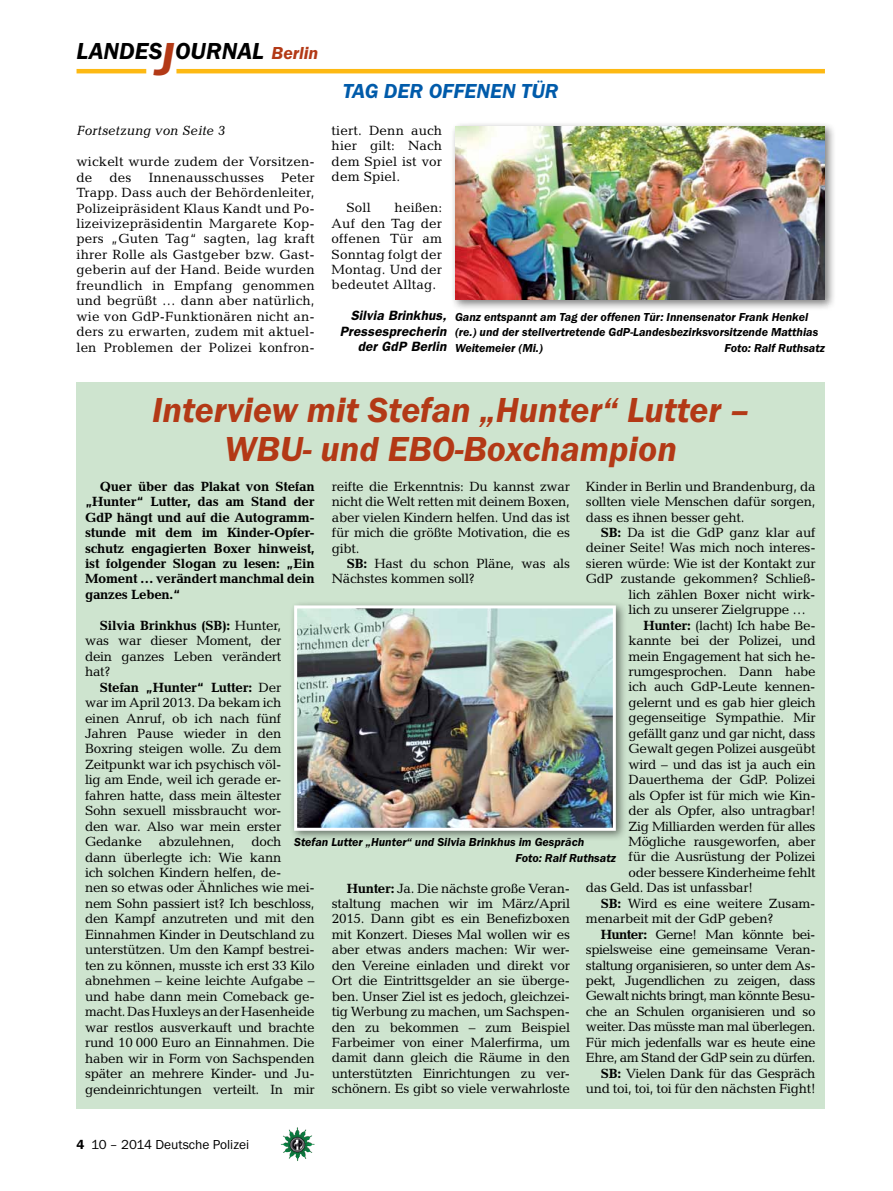
<style>
.page{position:relative;width:893px;height:1191px;background:#fff}
.page>*{position:absolute;margin:0;border:0;box-sizing:border-box;transform-origin:0 0}
.t1{font:italic 600 36px/39px "Franklin Gothic Itc T";color:#b33916;text-align:center}
.t2{font:italic 600 24px "Franklin Gothic Itc T";color:#000}
.t3{font:italic 600 21px "Franklin Gothic Itc T";color:#005baa}
.t4{font:13.5px/15.5px "Candida";letter-spacing:-.02em;color:#000;text-align:justify}
.t5{font:13.5px "Candida";letter-spacing:-.04em;color:#000}
.t6{font:700 13.5px/15.5px "Candida";letter-spacing:-.02em;color:#000;text-align:justify}
.t7{font:13.5px/15.5px "Candida";letter-spacing:.01em;color:#000}
.t8{font:italic 600 13.5px/15.5px "Franklin Gothic";letter-spacing:.01em;color:#000;text-align:right}
.t9{font:13.5px "Franklin Gothic Itc T";color:#000}
.t10{font:italic 13.5px "Candida";color:#000}
.t11{font:italic 600 12px/15.5px "Franklin Gothic Itc T";color:#000}
.s1{font-size:48px;color:#b33916}
.s2{font-size:18px;color:#b33916}
.s3{font-weight:700}
.s4{font-weight:600}
</style>
<div class="page">
<hr style="left:77px;top:69px;width:69px;height:4px;background:#fdb913">
<hr style="left:176px;top:69px;width:649px;height:4px;background:#fdb913">
<img style="left:281px;top:1128px;width:16px;height:24px">
<div style="left:450px;top:121px;width:386px;height:190px;background:#000;opacity:.5"></div>
<img style="left:455px;top:127px;width:370px;height:173px">
<div style="left:77px;top:382px;width:748px;height:727px;background:#cee4cf"></div>
<div style="left:289px;top:600px;width:338px;height:242px;background:#000;opacity:.5"></div>
<img style="left:298px;top:609px;width:314px;height:217px">
<div style="left:294px;top:605px;width:322px;height:225px;border:3px solid #fff"></div>
<h2 class="t2" style="left:77px;top:37px;width:243px">LANDES<span class="s1">J</span>OURNAL <span class="s2">Berlin</span></h2>
<p class="t10" style="left:77px;top:123px;width:150px">Fortsetzung von Seite 3</p>
<p class="t7" style="left:77px;top:154px;width:240px">wickelt wurde zudem der Vorsitzen&shy;de</p>
<p class="t4" style="left:110px;top:169px;width:24px">des</p>
<p class="t7" style="left:149px;top:169px;width:117px">Innenausschusses</p>
<p class="t4" style="left:77px;top:169px;width:240px;text-indent:205px">Peter Trapp. Dass auch der Behördenleiter, Polizeipräsident Klaus Kandt und Po&shy;lizeivizepräsidentin Margarete Kop&shy;pers „Guten Tag“ sagten, lag kraft ihrer Rolle als Gastgeber bzw. Gast&shy;geberin auf der Hand. Beide wurden freundlich in Empfang genommen und begrüßt … dann aber natürlich, wie von GdP-Funktionären nicht an&shy;ders zu erwarten, zudem mit aktuel&shy;len Problemen der Polizei konfron-</p>
<h3 class="t3" style="left:343px;top:79px;width:13px">Tag</h3>
<h3 class="t3" style="left:384px;top:79px;width:14px">der</h3>
<h3 class="t3" style="left:429px;top:79px;width:14px">offenen</h3>
<h3 class="t3" style="left:521px;top:79px;width:33px">Tür</h3>
<p class="t4" style="left:332px;top:123px;width:112px">tiert. Denn auch hier gilt: Nach dem Spiel ist vor dem Spiel.</p>
<p class="t4" style="left:347px;top:200px;width:26px">Soll</p>
<p class="t4" style="left:332px;top:200px;width:112px;text-indent:63px">heißen:<br>Auf den Tag der offenen Tür am Sonntag folgt der Montag. Und der bedeutet Alltag.</p>
<p class="t8" style="left:340px;top:308px;width:108px">Silvia Brinkhus,<br>Pressesprecherin der GdP Berlin</p>
<p class="t11" style="left:455px;top:309px;width:365px">Ganz entspannt am Tag der offenen Tür: Innensenator Frank Henkel (re.) und der stellvertretende GdP-Landesbezirksvorsitzende Matthias<br>Weitemeier (Mi.)</p>
<p class="t11" style="left:725px;top:340px;width:102px">Foto: Ralf Ruthsatz</p>
<h1 class="t1" style="left:152px;top:390px;width:599px">Interview mit Stefan „Hunter“ Lutter –<br>WBU- und EBO-Boxchampion</h1>
<p class="t6" style="left:85px;top:478px;width:231px;text-indent:15px">Quer über das Plakat von Stefan „Hunter“ Lutter, das am Stand der GdP hängt und auf die Autogramm&shy;stunde mit dem im Kinder-Opfer&shy;schutz engagierten Boxer hinweist, ist folgender Slogan zu lesen: „Ein Moment … verändert manchmal dein ganzes Leben.“</p>
<p class="t4" style="left:85px;top:617px;width:198px;text-indent:15px"><span class="s3">Silvia Brinkhus (SB):</span> Hunter, was war dieser Moment, der dein ganzes Leben verändert hat?</p>
<p class="t4" style="left:85px;top:679px;width:198px;text-indent:15px"><span class="s3">Stefan „Hunter“ Lutter:</span> Der war im April 2013. Da bekam ich einen Anruf, ob ich nach fünf Jahren Pause wieder in den Boxring steigen wolle. Zu dem Zeitpunkt war ich psychisch völ&shy;lig am Ende, weil ich gerade er&shy;fahren hatte, dass mein ältester Sohn sexuell missbraucht wor&shy;den war. Also war mein erster Gedanke</p>
<p class="t4" style="left:586px;top:478px;width:231px">Kinder in Berlin und Brandenburg, da sollten viele Menschen dafür sorgen, dass es ihnen besser geht.</p>
<p class="t4" style="left:601px;top:524px;width:216px"><span class="s3">SB:</span> Da ist die GdP ganz klar auf</p>
<p class="t4" style="left:586px;top:540px;width:231px">deiner Seite! Was mich noch interes-</p>
<p class="t4" style="left:586px;top:555px;width:231px">sieren würde: Wie ist der Kontakt zur</p>
<p class="t4" style="left:586px;top:571px;width:231px">GdP zustande gekommen? Schließ-</p>
<p class="t4" style="left:629px;top:586px;width:188px">lich zählen Boxer nicht wirk-</p>
<p class="t4" style="left:629px;top:602px;width:179px">lich zu unserer Zielgruppe …</p>
<p class="t4" style="left:643px;top:617px;width:174px"><span class="s3">Hunter:</span> (lacht) Ich habe Be-</p>
<p class="t4" style="left:629px;top:633px;width:188px">kannte bei der Polizei, und</p>
<p class="t4" style="left:629px;top:648px;width:188px">mein Engagement hat sich he-</p>
<p class="t4" style="left:629px;top:663px;width:188px">rumgesprochen. Dann habe</p>
<p class="t4" style="left:629px;top:679px;width:188px">ich auch GdP-Leute kennen-</p>
<p class="t4" style="left:629px;top:694px;width:188px">gelernt und es gab hier gleich</p>
<p class="t4" style="left:629px;top:710px;width:188px">gegenseitige Sympathie. Mir</p>
<p class="t4" style="left:629px;top:725px;width:188px">gefällt ganz und gar nicht, dass</p>
<p class="t4" style="left:629px;top:741px;width:188px">Gewalt gegen Polizei ausgeübt</p>
<p class="t4" style="left:629px;top:756px;width:188px">wird – und das ist ja auch ein</p>
<p class="t4" style="left:629px;top:772px;width:188px">Dauerthema der GdP. Polizei</p>
<p class="t4" style="left:629px;top:787px;width:188px">als Opfer ist für mich wie Kin-</p>
<p class="t4" style="left:629px;top:802px;width:188px">der als Opfer, also untragbar!</p>
<p class="t4" style="left:629px;top:818px;width:188px">Zig Milliarden werden für alles</p>
<p class="t4" style="left:629px;top:833px;width:188px">Mögliche rausgeworfen, aber</p>
<p class="t4" style="left:629px;top:849px;width:188px">für die Ausrüstung der Polizei</p>
<p class="t4" style="left:629px;top:864px;width:188px">oder bessere Kinderheime fehlt</p>
<p class="t4" style="left:586px;top:880px;width:168px">das Geld. Das ist unfassbar!</p>
<p class="t4" style="left:601px;top:895px;width:216px"><span class="s3">SB:</span> Wird es eine weitere Zusam-</p>
<p class="t4" style="left:586px;top:911px;width:189px">menarbeit mit der GdP geben?</p>
<p class="t5" style="left:601px;top:926px;width:216px"><span class="s3">Hunter:</span> Gerne! Man könnte bei-</p>
<p class="t5" style="left:586px;top:941px;width:231px">spielsweise eine gemeinsame Veran-</p>
<p class="t5" style="left:586px;top:957px;width:231px">staltung organisieren, so unter dem As-</p>
<p class="t5" style="left:586px;top:972px;width:231px">pekt, Jugendlichen zu zeigen, dass</p>
<p class="t5" style="left:586px;top:988px;width:231px">Gewalt nichts bringt, man könnte Besu-</p>
<p class="t5" style="left:586px;top:1003px;width:231px">che an Schulen organisieren und so</p>
<p class="t5" style="left:586px;top:1019px;width:231px">weiter. Das müsste man mal überlegen.</p>
<p class="t5" style="left:586px;top:1034px;width:231px">Für mich jedenfalls war es heute eine</p>
<p class="t5" style="left:586px;top:1050px;width:231px">Ehre, am Stand der GdP sein zu dürfen.</p>
<p class="t4" style="left:601px;top:1065px;width:216px"><span class="s3">SB:</span> Vielen Dank für das Gespräch</p>
<p class="t4" style="left:586px;top:1080px;width:231px">und toi, toi, toi für den nächsten Fight!</p>
<p class="t4" style="left:332px;top:478px;width:240px">reifte die Erkenntnis: Du kannst zwar nicht die Welt retten mit deinem Boxen, aber vielen Kindern helfen. Und das ist für mich die größte Motivation, die es gibt.</p>
<p class="t4" style="left:332px;top:555px;width:240px;text-indent:15px"><span class="s3">SB:</span> Hast du schon Pläne, was als<br>Nächstes kommen soll?</p>
<p class="t4" style="left:85px;top:834px;width:231px;text-align:left;text-indent:166px">doch dann überlegte ich: Wie kann<br>ich solchen Kindern helfen, de-<br>nen so etwas oder Ähnliches wie mei&shy;nem Sohn passiert ist? Ich beschloss, den Kampf anzutreten und mit den<br>Einnahmen Kinder in Deutschland zu unterstützen. Um den Kampf bestrei&shy;ten zu können, musste ich erst 33 Kilo abnehmen – keine leichte Aufgabe – und habe dann mein Comeback ge&shy;macht. Das Huxleys an der Hasenheide war restlos ausverkauft und brachte rund 10 000 Euro an Einnahmen. Die haben wir in Form von Sachspenden später an mehrere Kinder- und Ju&shy;gendeinrichtungen verteilt. In mir</p>
<p class="t4" style="left:159px;top:834px;width:77px">abzulehnen,</p>
<p class="t11" style="left:515px;top:834px;width:102px;text-indent:-221px">Stefan Lutter „Hunter“ und Silvia Brinkhus im Gespräch<br>Foto: Ralf Ruthsatz</p>
<p class="t4" style="left:332px;top:880px;width:240px;text-indent:15px"><span class="s3">Hunter:</span> Ja. Die nächste große Veran&shy;staltung machen wir im März/April 2015. Dann gibt es ein Benefizboxen mit Konzert. Dieses Mal wollen wir es aber etwas anders machen: Wir wer&shy;den Vereine einladen und direkt vor Ort die Eintrittsgelder an sie überge&shy;ben. Unser Ziel ist es jedoch, gleichzei&shy;tig Werbung zu machen, um Sachspen&shy;den zu bekommen – zum Beispiel Farbeimer von einer Malerfirma, um damit dann gleich die Räume in den unterstützten Einrichtungen zu ver&shy;schönern. Es gibt so viele verwahrloste</p>
<p class="t9" style="left:77px;top:1136px;width:174px"><span class="s4">4</span> 10 – 2014 Deutsche Polizei</p>
</div>
